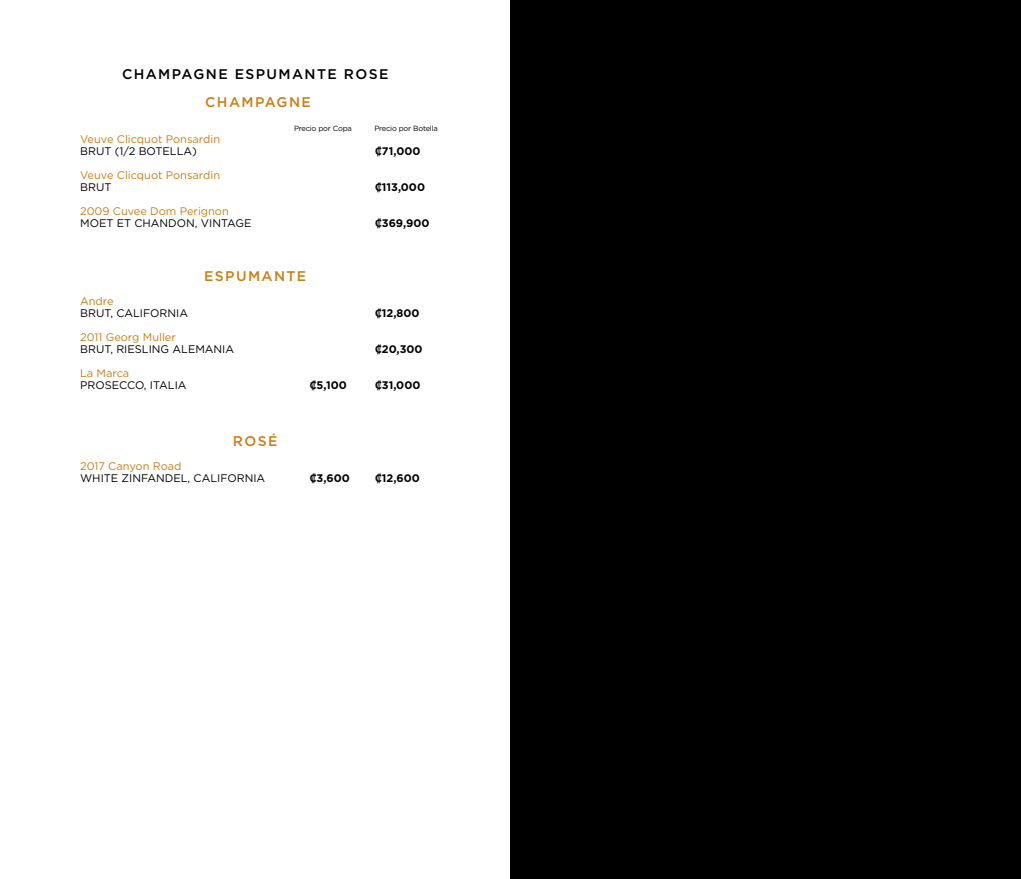
<style>
.page{position:relative;width:1021px;height:879px;background:#fff}
.page>*{position:absolute;margin:0;border:0;box-sizing:border-box;transform-origin:0 0}
.t1{font:500 14px "Gotham";letter-spacing:.1em;color:#c97e15}
.t2{font:500 14px "Gotham";letter-spacing:.1em;color:#000}
.t3{font:11px "Gotham";color:#000}
.t4{font:11px "Gotham";color:#c97e15}
.t5{font:700 11px "Gotham";color:#000}
.t6{font:7.5px "Gotham";letter-spacing:-.025em;color:#000}
</style>
<div class="page">
<div style="left:510px;top:0;width:510px;height:879px;background:#000"></div>
<p class="t2" style="left:122px;top:65px;width:268px">CHAMPAGNE ESPUMANTE ROSE</p>
<p class="t1" style="left:205px;top:93px;width:107px">CHAMPAGNE</p>
<p class="t4" style="left:80px;top:132px;width:141px">Veuve Clicquot Ponsardin</p>
<p class="t3" style="left:80px;top:144px;width:118px">BRUT (1/2 BOTELLA)</p>
<p class="t5" style="left:375px;top:144px;width:47px">₡71,000</p>
<p class="t4" style="left:80px;top:168px;width:141px">Veuve Clicquot Ponsardin</p>
<p class="t3" style="left:80px;top:180px;width:33px">BRUT</p>
<p class="t5" style="left:375px;top:180px;width:51px">₡113,000</p>
<p class="t4" style="left:80px;top:204px;width:150px">2009 Cuvee Dom Perignon</p>
<p class="t3" style="left:80px;top:216px;width:173px">MOET ET CHANDON, VINTAGE</p>
<p class="t5" style="left:375px;top:216px;width:56px">₡369,900</p>
<p class="t6" style="left:294px;top:124px;width:59px">Precio por Copa</p>
<p class="t6" style="left:374px;top:124px;width:65px">Precio por Botella</p>
<p class="t1" style="left:204px;top:267px;width:104px">ESPUMANTE</p>
<p class="t4" style="left:80px;top:294px;width:35px">Andre</p>
<p class="t3" style="left:80px;top:306px;width:109px">BRUT, CALIFORNIA</p>
<p class="t5" style="left:375px;top:306px;width:46px">₡12,800</p>
<p class="t4" style="left:80px;top:330px;width:97px">2011 Georg Muller</p>
<p class="t3" style="left:80px;top:342px;width:156px">BRUT, RIESLING ALEMANIA</p>
<p class="t5" style="left:375px;top:342px;width:49px">₡20,300</p>
<p class="t4" style="left:80px;top:366px;width:51px">La Marca</p>
<p class="t3" style="left:80px;top:378px;width:108px">PROSECCO, ITALIA</p>
<p class="t5" style="left:310px;top:378px;width:39px">₡5,100</p>
<p class="t5" style="left:375px;top:378px;width:47px">₡31,000</p>
<p class="t1" style="left:233px;top:432px;width:46px">ROSÉ</p>
<p class="t4" style="left:80px;top:459px;width:103px">2017 Canyon Road</p>
<p class="t3" style="left:80px;top:471px;width:187px">WHITE ZINFANDEL, CALIFORNIA</p>
<p class="t5" style="left:310px;top:471px;width:42px">₡3,600</p>
<p class="t5" style="left:375px;top:471px;width:46px">₡12,600</p>
</div>
